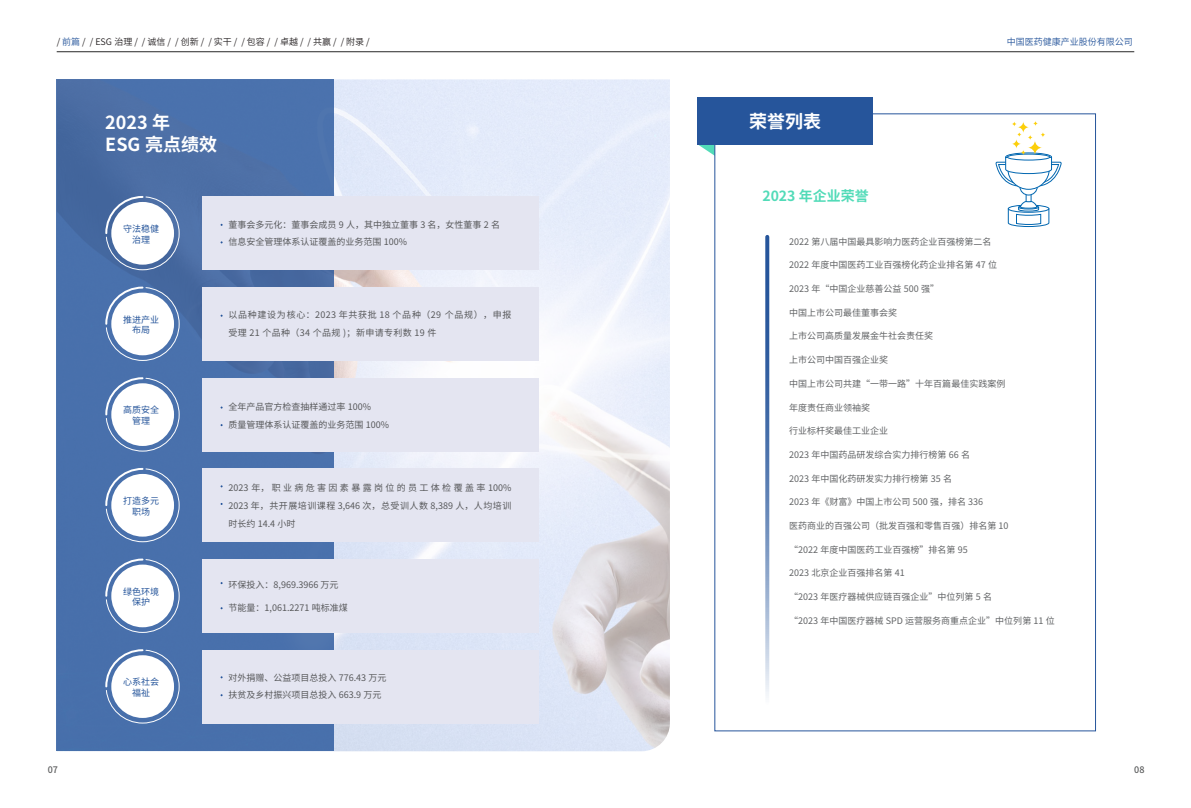
<style>
.page{position:relative;width:1191px;height:808px;background:#fff}
.page>*{position:absolute;margin:0;border:0;box-sizing:border-box;transform-origin:0 0}
.t1{font:700 18px "Source Han Sans CN";color:#fff}
.内文1{font:700 14px "Source Han Sans CN";color:#52dbb8}
.内文1-2{font:9px "Source Han Sans CN";color:#616365}
.内文1-3{font:9px/18px "Source Han Sans CN";color:#57585a}
.内文1-4{font:9px/18px "Source Han Sans CN";letter-spacing:.04em;color:#57585a}
.t2{font:9px "Source Han Sans CN";color:#231f20}
.二级{font:9px "Source Han Sans CN";color:#26559b}
.t3{font:9px "Source Han Sans CN";color:#26559b}
.t4{font:500 9px "Source Han Sans CN";color:#595a5b}
.s1{color:#26559b}
</style>
<div class="page">
<img style="left:334px;top:79px;width:336px;height:672px">
<div style="left:57px;top:79px;width:277px;height:672px;background:linear-gradient(to right,#486da8,#4e73ad)"></div>
<svg style="left:697px;top:144px;width:17px;height:11px"></svg>
<div style="left:714px;top:113px;width:382px;height:618px;background:#fff;border:1px solid #26559b"></div>
<div style="left:697px;top:97px;width:176px;height:47px;background:#26559b"></div>
<svg style="left:765px;top:237px;width:4px;height:459px;background:#708fbd"></svg>
<div style="left:202px;top:197px;width:337px;height:73px;background:#e4e5f1"></div>
<svg style="left:104px;top:195px;width:76px;height:75px"></svg>
<div style="left:202px;top:287px;width:337px;height:74px;background:#e4e5f1"></div>
<svg style="left:104px;top:286px;width:76px;height:75px"></svg>
<div style="left:202px;top:378px;width:337px;height:73px;background:#e4e5f1"></div>
<svg style="left:104px;top:376px;width:76px;height:76px"></svg>
<div style="left:202px;top:469px;width:337px;height:73px;background:#e4e5f1"></div>
<svg style="left:104px;top:467px;width:76px;height:75px"></svg>
<div style="left:202px;top:559px;width:337px;height:74px;background:#e4e5f1"></div>
<svg style="left:104px;top:557px;width:76px;height:76px"></svg>
<div style="left:202px;top:650px;width:337px;height:73px;background:#e4e5f1"></div>
<svg style="left:104px;top:648px;width:76px;height:75px"></svg>
<svg style="left:995px;top:121px;width:66px;height:106px"></svg>
<hr style="left:57px;top:51px;width:1077px;height:1px;background:#282828">
<p class="t2" style="left:57px;top:36px;width:314px">/ <span class="s1">前篇</span> / / ESG 治理 / / 诚信 / / 创新 / / 实干 / / 包容 / / 卓越 / / 共赢 / / 附录 /</p>
<p class="t3" style="left:1006px;top:36px;width:127px">中国医药健康产业股份有限公司</p>
<p class="t1" style="left:105px;top:113px;width:66px">2023 年</p>
<p class="t1" style="left:749px;top:112px;width:73px">荣誉列表</p>
<p class="t1" style="left:105px;top:135px;width:113px">ESG 亮点绩效</p>
<p class="t4" style="left:48px;top:765px;width:12px">07</p>
<p class="二级" style="left:123px;top:224px;width:38px">守法稳健</p>
<p class="二级" style="left:132px;top:234px;width:19px">治理</p>
<p class="二级" style="left:123px;top:314px;width:38px">推进产业</p>
<p class="二级" style="left:132px;top:325px;width:19px">布局</p>
<p class="二级" style="left:123px;top:405px;width:38px">高质安全</p>
<p class="二级" style="left:132px;top:416px;width:19px">管理</p>
<p class="二级" style="left:123px;top:495px;width:38px">打造多元</p>
<p class="二级" style="left:132px;top:506px;width:19px">职场</p>
<p class="二级" style="left:123px;top:586px;width:38px">绿色环境</p>
<p class="二级" style="left:132px;top:597px;width:19px">保护</p>
<p class="二级" style="left:123px;top:677px;width:38px">心系社会</p>
<p class="二级" style="left:132px;top:688px;width:19px">福祉</p>
<p class="内文1-3" style="left:228px;top:216px;width:273px">董事会多元化：董事会成员 9 人，其中独立董事 3 名，女性董事 2 名</p>
<p class="内文1-3" style="left:228px;top:233px;width:180px">信息安全管理体系认证覆盖的业务范围 100%</p>
<p class="内文1-4" style="left:228px;top:306px;width:284px">以品种建设为核心：2023 年共获批 18 个品种（29 个品规），申报受理 21 个品种（34 个品规 )；新申请专利数 19 件</p>
<p class="内文1-3" style="left:228px;top:398px;width:162px">全年产品官方检查抽样通过率 100%<br>质量管理体系认证覆盖的业务范围 100%</p>
<p class="内文1-3" style="left:228px;top:479px;width:284px;text-align:justify">2023年，职业病危害因素暴露岗位的员工体检覆盖率 100% 2023 年，共开展培训课程 3,646 次，总受训人数 8,389 人，人均培训时长约 14.4 小时</p>
<p class="内文1-3" style="left:228px;top:576px;width:111px">环保投入：8,969.3966 万元</p>
<p class="内文1-3" style="left:228px;top:599px;width:121px">节能量：1,061.2271 吨标准煤</p>
<p class="内文1-3" style="left:228px;top:669px;width:159px">对外捐赠、公益项目总投入 776.43 万元</p>
<p class="内文1-3" style="left:228px;top:686px;width:154px">扶贫及乡村振兴项目总投入 663.9 万元</p>
<p class="内文1" style="left:762px;top:189px;width:108px">2023 年企业荣誉</p>
<p class="内文1-2" style="left:789px;top:236px;width:204px">2022 第八届中国最具影响力医药企业百强榜第二名</p>
<p class="内文1-2" style="left:789px;top:260px;width:209px">2022 年度中国医药工业百强榜化药企业排名第 47 位</p>
<p class="内文1-2" style="left:789px;top:284px;width:151px">2023 年“中国企业慈善公益 500 强”</p>
<p class="内文1-2" style="left:789px;top:307px;width:109px">中国上市公司最佳董事会奖</p>
<p class="内文1-2" style="left:789px;top:331px;width:145px">上市公司高质量发展金牛社会责任奖</p>
<p class="内文1-2" style="left:789px;top:355px;width:100px">上市公司中国百强企业奖</p>
<p class="内文1-2" style="left:789px;top:378px;width:217px">中国上市公司共建“一带一路”十年百篇最佳实践案例</p>
<p class="内文1-2" style="left:789px;top:402px;width:82px">年度责任商业领袖奖</p>
<p class="内文1-2" style="left:789px;top:426px;width:100px">行业标杆奖最佳工业企业</p>
<p class="内文1-2" style="left:789px;top:449px;width:182px">2023 年中国药品研发综合实力排行榜第 66 名</p>
<p class="内文1-2" style="left:789px;top:473px;width:164px">2023 年中国化药研发实力排行榜第 35 名</p>
<p class="内文1-2" style="left:789px;top:497px;width:195px">2023 年《财富》中国上市公司 500 强，排名 336</p>
<p class="内文1-2" style="left:789px;top:520px;width:221px">医药商业的百强公司（批发百强和零售百强）排名第 10</p>
<p class="内文1-2" style="left:789px;top:544px;width:180px">“2022 年度中国医药工业百强榜”排名第 95</p>
<p class="内文1-2" style="left:789px;top:568px;width:117px">2023 北京企业百强排名第 41</p>
<p class="内文1-2" style="left:789px;top:591px;width:204px">“2023 年医疗器械供应链百强企业”中位列第 5 名</p>
<p class="内文1-2" style="left:789px;top:615px;width:267px">“2023 年中国医疗器械 SPD 运营服务商重点企业”中位列第 11 位</p>
<p class="t4" style="left:1134px;top:765px;width:12px">08</p>
</div>
